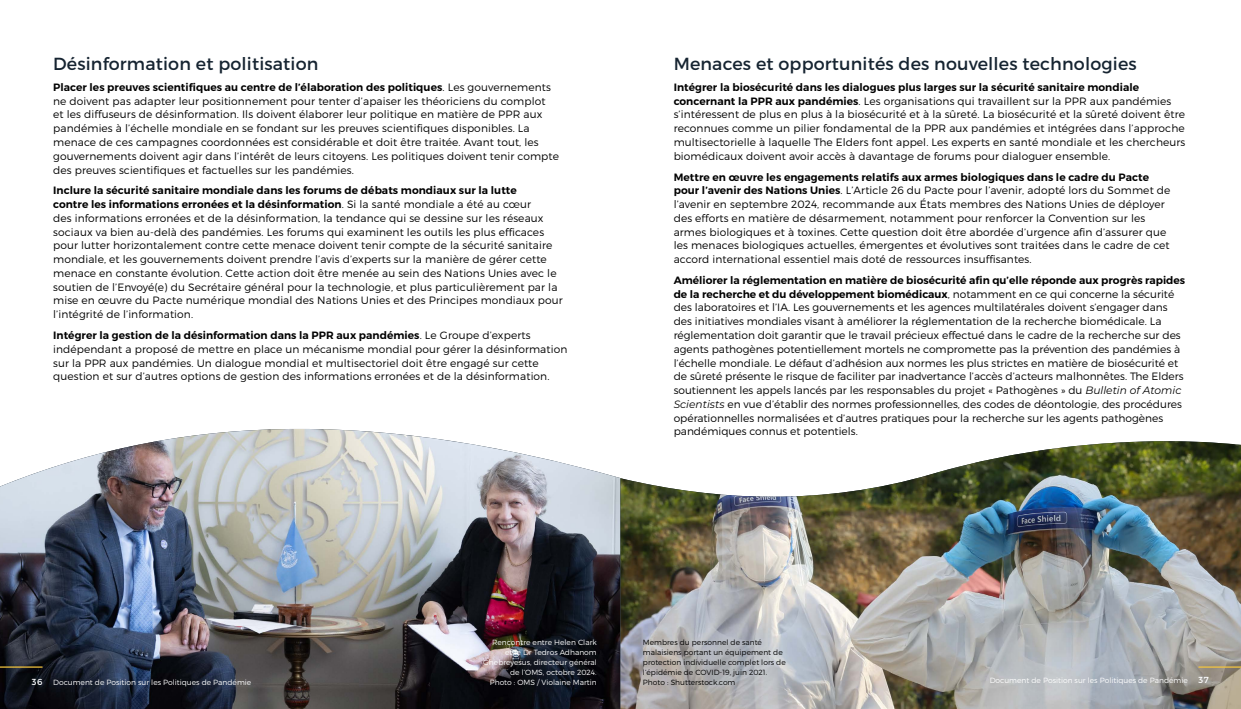
<style>
.page{position:relative;width:1241px;height:709px;background:#fff}
.page>*{position:absolute;margin:0;border:0;box-sizing:border-box;transform-origin:0 0}
.t1{font:17.5px "Montserrat";letter-spacing:.01em;color:#162431}
.t2{font:300 10.62px/13.8px "Montserrat";letter-spacing:.01em;color:#000}
.t3{font:300 7.5px/10px "Montserrat";color:#fff;text-align:right}
.t4{font:300 7.5px/10px "Montserrat";color:#000}
.s1{font-weight:600}
.s2{font-weight:400;font-style:italic}
.s3{font-weight:400;font-size:8.75px}
</style>
<div class="page">
<img style="left:0;top:429px;width:620px;height:280px">
<img style="left:620px;top:441px;width:620px;height:268px">
<hr style="left:0;top:666px;width:43px;height:1px;background:#f4c53f">
<hr style="left:1198px;top:666px;width:42px;height:1px;background:#f4c53f">
<h1 class="t1" style="left:53px;top:53px;width:267px">Désinformation et politisation</h1>
<p class="t2" style="left:53px;top:80px;width:507px"><span class="s1">Placer les preuves scientifiques au centre de l’élaboration des politiques</span>. Les gouvernements ne doivent pas adapter leur positionnement pour tenter d’apaiser les théoriciens du complot<br>et les diffuseurs de désinformation. Ils doivent élaborer leur politique en matière de PPR aux pandémies à l’échelle mondiale en se fondant sur les preuves scientifiques disponibles. La menace de ces campagnes coordonnées est considérable et doit être traitée. Avant tout, les gouvernements doivent agir dans l’intérêt de leurs citoyens. Les politiques doivent tenir compte des preuves scientifiques et factuelles sur les pandémies.</p>
<p class="t2" style="left:53px;top:183px;width:511px"><span class="s1">Inclure la sécurité sanitaire mondiale dans les forums de débats mondiaux sur la lutte<br>contre les informations erronées et la désinformation</span>. Si la santé mondiale a été au cœur<br>des informations erronées et de la désinformation, la tendance qui se dessine sur les réseaux sociaux va bien au-delà des pandémies. Les forums qui examinent les outils les plus efficaces pour lutter horizontalement contre cette menace doivent tenir compte de la sécurité sanitaire mondiale, et les gouvernements doivent prendre l’avis d’experts sur la manière de gérer cette menace en constante évolution. Cette action doit être menée au sein des Nations Unies avec le soutien de l’Envoyé(e) du Secrétaire général pour la technologie, et plus particulièrement par la mise en œuvre du Pacte numérique mondial des Nations Unies et des Principes mondiaux pour l’intégrité de l’information.</p>
<p class="t2" style="left:53px;top:328px;width:515px"><span class="s1">Intégrer la gestion de la désinformation dans la PPR aux pandémies</span>. Le Groupe d’experts indépendant a proposé de mettre en place un mécanisme mondial pour gérer la désinformation sur la PPR aux pandémies. Un dialogue mondial et multisectoriel doit être engagé sur cette question et sur d’autres options de gestion des informations erronées et de la désinformation.</p>
<h1 class="t1" style="left:673px;top:53px;width:464px">Menaces et opportunités des nouvelles technologies</h1>
<p class="t2" style="left:673px;top:80px;width:513px"><span class="s1">Intégrer la biosécurité dans les dialogues plus larges sur la sécurité sanitaire mondiale concernant la PPR aux pandémies</span>. Les organisations qui travaillent sur la PPR aux pandémies s’intéressent de plus en plus à la biosécurité et à la sûreté. La biosécurité et la sûreté doivent être reconnues comme un pilier fondamental de la PPR aux pandémies et intégrées dans l’approche multisectorielle à laquelle The Elders font appel. Les experts en santé mondiale et les chercheurs biomédicaux doivent avoir accès à davantage de forums pour dialoguer ensemble.</p>
<p class="t2" style="left:673px;top:170px;width:498px"><span class="s1">Mettre en œuvre les engagements relatifs aux armes biologiques dans le cadre du Pacte pour l’avenir des Nations Unies</span>. L’Article 26 du Pacte pour l’avenir, adopté lors du Sommet de l’avenir en septembre 2024, recommande aux États membres des Nations Unies de déployer des efforts en matière de désarmement, notamment pour renforcer la Convention sur les armes biologiques et à toxines. Cette question doit être abordée d’urgence afin d’assurer que les menaces biologiques actuelles, émergentes et évolutives sont traitées dans le cadre de cet accord international essentiel mais doté de ressources insuffisantes.</p>
<p class="t2" style="left:673px;top:273px;width:513px"><span class="s1">Améliorer la réglementation en matière de biosécurité afin qu’elle réponde aux progrès rapides de la recherche et du développement biomédicaux</span>, notamment en ce qui concerne la sécurité des laboratoires et l’IA. Les gouvernements et les agences multilatérales doivent s’engager dans des initiatives mondiales visant à améliorer la réglementation de la recherche biomédicale. La réglementation doit garantir que le travail précieux effectué dans le cadre de la recherche sur des agents pathogènes potentiellement mortels ne compromette pas la prévention des pandémies à l’échelle mondiale. Le défaut d’adhésion aux normes les plus strictes en matière de biosécurité et de sûreté présente le risque de faciliter par inadvertance l’accès d’acteurs malhonnêtes. The Elders soutiennent les appels lancés par les responsables du projet « Pathogènes » du <span class="s2">Bulletin of Atomic Scientists</span> en vue d’établir des normes professionnelles, des codes de déontologie, des procédures opérationnelles normalisées et d’autres pratiques pour la recherche sur les agents pathogènes pandémiques connus et potentiels.</p>
<p class="t3" style="left:483px;top:637px;width:115px">Rencontre entre Helen Clark et le Dr Tedros Adhanom<br>Ghebreyesus, directeur général de l’OMS, octobre 2024.<br>Photo : OMS / Violaine Martin</p>
<p class="t4" style="left:643px;top:637px;width:144px">Membres du personnel de santé malaisiens portant un équipement de protection individuelle complet lors de l’épidémie de COVID-19, juin 2021.</p>
<p class="t3" style="left:32px;top:677px;width:221px"><span class="s3">36</span> Document de Position sur les Politiques de Pandémie</p>
<p class="t4" style="left:643px;top:677px;width:94px">Photo : Shutterstock.com</p>
<p class="t3" style="left:989px;top:675px;width:221px">Document de Position sur les Politiques de Pandémie <span class="s3">37</span></p>
</div>
